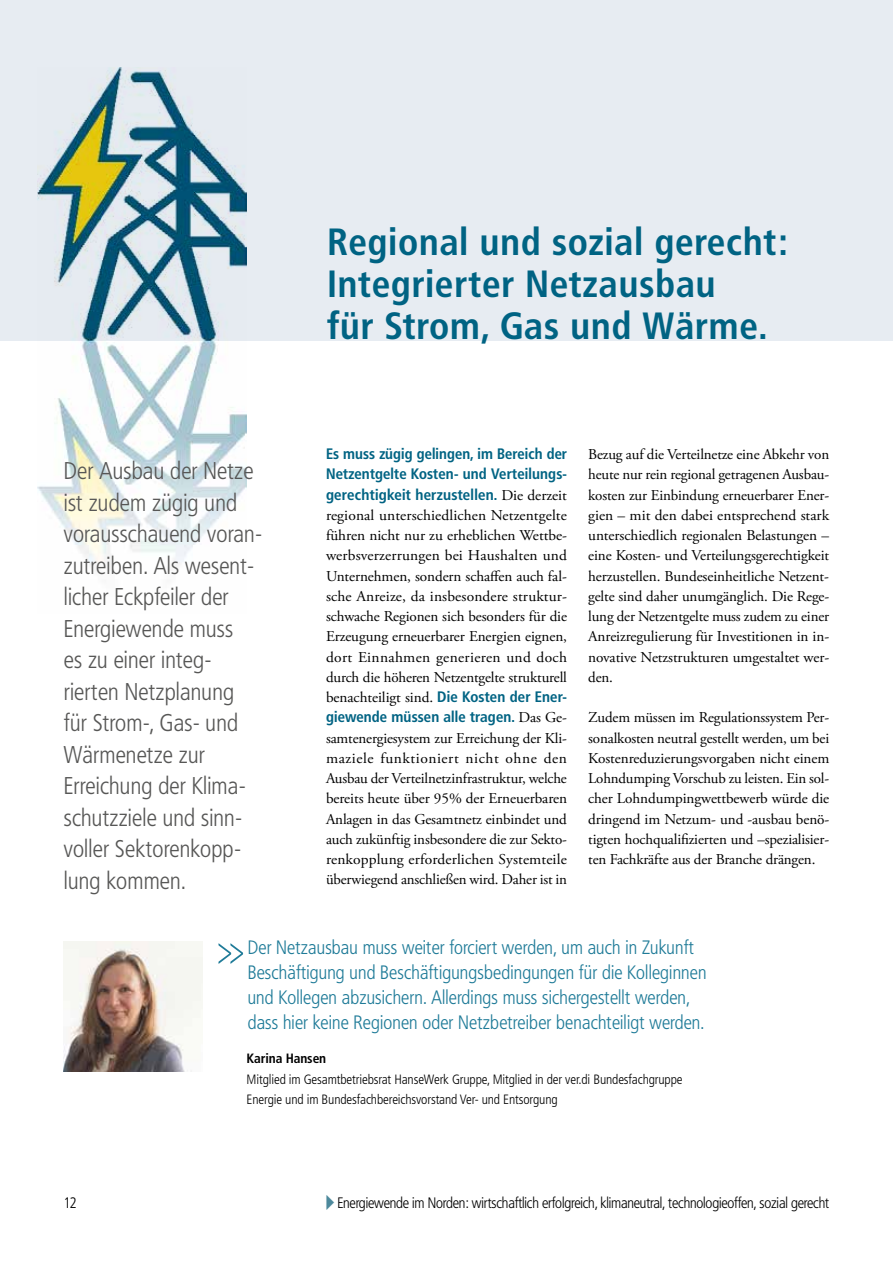
<style>
.page{position:relative;width:893px;height:1263px;background:#fff}
.page>*{position:absolute;margin:0;border:0;box-sizing:border-box;transform-origin:0 0}
.t1{font:200 62.4px "Geogrotesque";color:#1f7b98}
.t2{font:700 37.5px/42px "Frutiger Condensed BQ";letter-spacing:.03em;color:#006383}
.t3{font:300 24px/31.5px "Frutiger Condensed BQ";letter-spacing:.01em;color:#575756}
.t4{font:300 19.2px/25.2px "Frutiger Condensed BQ";letter-spacing:.01em;color:#1f7b98}
.t5{font:15px/20.2px "Adobe Garamond Pro";letter-spacing:-.01em;color:#000;text-align:justify}
.t6{font:700 15px/20.2px "Frutiger Condensed BQ";letter-spacing:.01em;color:#006383;text-align:justify}
.t7{font:300 15px "Frutiger Condensed BQ";letter-spacing:-.01em;color:#000}
.t8{font:300 condensed 13.5px/20.2px "Frutiger";letter-spacing:-.01em;color:#000}
.t9{font:700 condensed 13.5px "Frutiger";letter-spacing:-.01em;color:#000}
.s1{font-family:"Adobe Garamond Pro";font-weight:400;color:#000}
.s2{font-family:"Frutiger Condensed BQ";font-weight:700;color:#006383}
</style>
<div class="page">
<div style="left:0;top:0;width:893px;height:340px;background:#e7ecf2"></div>
<img style="left:37px;top:67px;width:210px;height:504px">
<img style="left:64px;top:942px;width:139px;height:130px">
<p class="t3" style="left:64px;top:455px;width:200px">Der Ausbau der Netze ist zudem zügig und vorausschauend voran&shy;zutreiben. Als wesent&shy;licher Eckpfeiler der<br>Energiewende muss<br>es zu einer integ&shy;rierten Netzplanung für Strom-, Gas- und<br>Wärmenetze zur<br>Erreichung der Klima&shy;schutzziele und sinn&shy;voller Sektorenkopp&shy;lung kommen.</p>
<h2 class="t2" style="left:327px;top:220px;width:461px">Regional und sozial gerecht:<br>Integrierter Netzausbau<br>für Strom, Gas und Wärme.</h2>
<p class="t6" style="left:326px;top:443px;width:242px">Es muss zügig gelingen, im Bereich der Netzentgelte Kosten- und Verteilungs&shy;gerechtigkeit herzustellen. <span class="s1">Die derzeit</span></p>
<p class="t5" style="left:326px;top:505px;width:243px">regional unterschiedlichen Netzentgelte führen nicht nur zu erheblichen Wettbe&shy;werbsverzerrungen bei Haushalten und Unternehmen, sondern schaffen auch fal&shy;sche Anreize, da insbesondere struktur&shy;schwache Regionen sich besonders für die Erzeugung erneuerbarer Energien eignen, dort Einnahmen generieren und doch durch die höheren Netzentgelte strukturell benachteiligt sind. <span class="s2">Die Kosten der Ener-</span></p>
<p class="t6" style="left:326px;top:707px;width:242px">giewende müssen alle tragen. <span class="s1">Das Ge-</span></p>
<p class="t5" style="left:326px;top:728px;width:243px">samtenergiesystem zur Erreichung der Kli&shy;maziele funktioniert nicht ohne den Ausbau der Verteilnetzinfrastruktur, welche bereits heute über 95% der Erneuerbaren Anlagen in das Gesamtnetz einbindet und auch zukünftig insbesondere die zur Sekto&shy;renkopplung erforderlichen Systemteile überwiegend anschließen wird. Daher ist in</p>
<p class="t5" style="left:588px;top:445px;width:242px">Bezug auf die Verteilnetze eine Abkehr von heute nur rein regional getragenen Ausbau&shy;kosten zur Einbindung erneuerbarer Ener&shy;gien – mit den dabei entsprechend stark unterschiedlich regionalen Belastungen – eine Kosten- und Verteilungsgerechtigkeit herzustellen. Bundeseinheitliche Netzent&shy;gelte sind daher unumgänglich. Die Rege&shy;lung der Netzentgelte muss zudem zu einer Anreizregulierung für Investitionen in in&shy;novative Netzstrukturen umgestaltet wer&shy;den.</p>
<p class="t5" style="left:588px;top:708px;width:243px">Zudem müssen im Regulationssystem Per&shy;sonalkosten neutral gestellt werden, um bei Kostenreduzierungsvorgaben nicht einem Lohndumping Vorschub zu leisten. Ein sol&shy;cher Lohndumpingwettbewerb würde die dringend im Netzum- und -ausbau benö&shy;tigten hochqualifizierten und –spezialisier&shy;ten Fachkräfte aus der Branche drängen.</p>
<h1 class="t1" style="left:214px;top:909px;width:34px">»</h1>
<p class="t4" style="left:248px;top:935px;width:460px">Der Netzausbau muss weiter forciert werden, um auch in Zukunft Beschäftigung und Beschäftigungsbedingungen für die Kolleginnen und Kollegen abzusichern. Allerdings muss sichergestellt werden, dass hier keine Regionen oder Netzbetreiber benachteiligt werden.</p>
<p class="t9" style="left:247px;top:1050px;width:81px">Karina Hansen</p>
<p class="t8" style="left:247px;top:1069px;width:437px">Mitglied im Gesamtbetriebsrat HanseWerk Gruppe, Mitglied in der ver.di Bundesfachgruppe<br>Energie und im Bundesfachbereichsvorstand Ver- und Entsorgung</p>
<p class="t7" style="left:64px;top:1194px;width:15px">12</p>
<p class="t7" style="left:337px;top:1194px;width:493px">Energiewende im Norden: wirtschaftlich erfolgreich, klimaneutral, technologieoffen, sozial gerecht</p>
</div>
